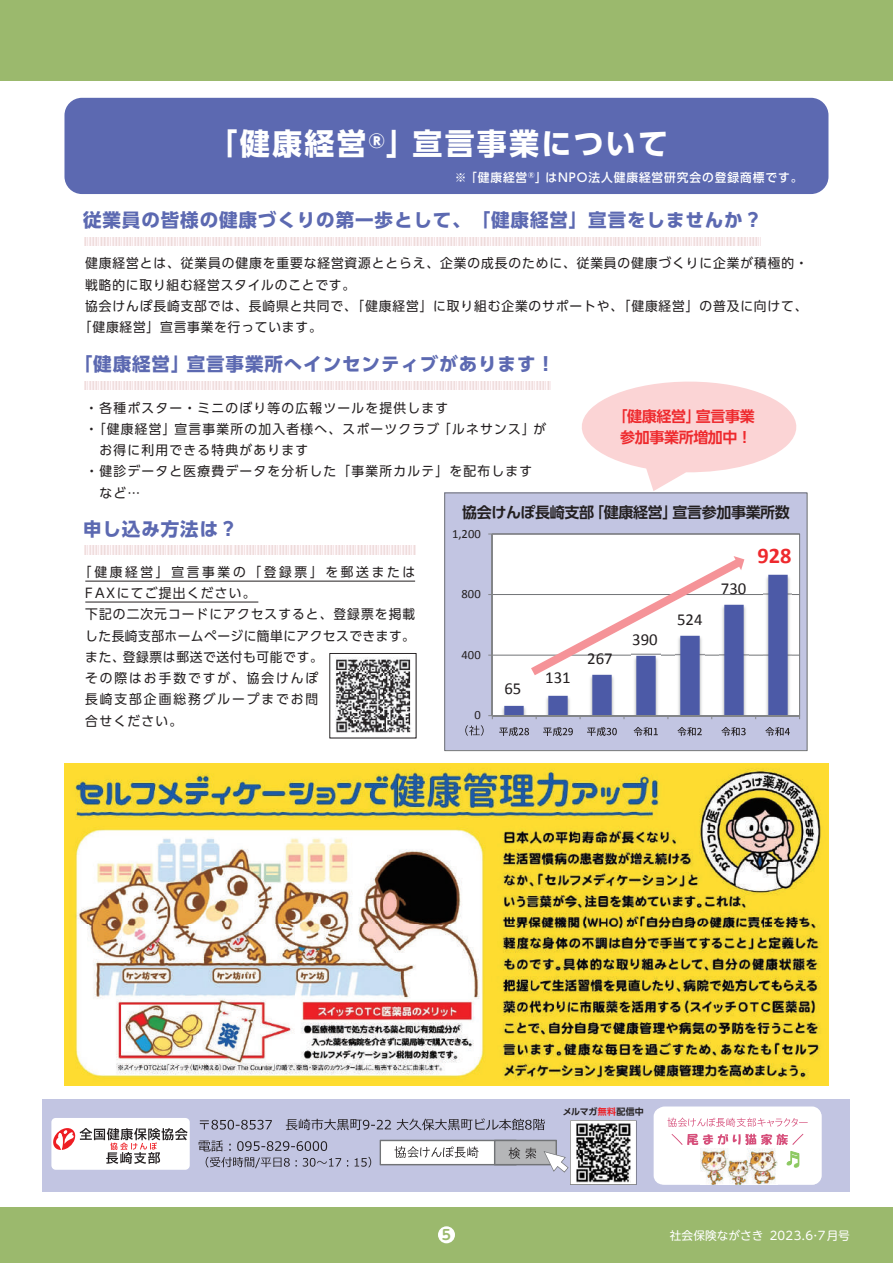
<style>
.page{position:relative;width:893px;height:1263px;background:#fff}
.page>*{position:absolute;margin:0;border:0;box-sizing:border-box;transform-origin:0 0}
.t1{font:700 30px "UD Shin Go Pro";letter-spacing:.075em;color:#fff}
.t2{font:700 22.35px "Calibri";color:#ee292d}
.t3{font:700 18.45px "UD Shin Go Pro";letter-spacing:.05em;color:#5c69b1}
.t4{font:16.8px "Calibri";color:#231f20}
.t5{font:700 15px "UD Shin Go Pro De";letter-spacing:-.025em;color:#231f20}
.t6{font:700 15px/21.3px "UD Shin Go Pro De";letter-spacing:-.025em;color:#ee292d}
.t7{font:700 13.8px "UD Shin M Go Pro De";color:#9bb96d}
.t8{font:13.2px/21.3px "UD Shin Go Pro";letter-spacing:.085em;color:#231f20}
.t9{font:12.6px "Calibri";color:#231f20}
.t10{font:500 12px "UD Shin Go Pro";letter-spacing:.075em;color:#fff}
.t11{font:11.7px "UD Shin M Go Pro";color:#fff}
.t12{font:700 9px "UD Shin Go Pro De";letter-spacing:.025em;color:#231f20}
.s1{color:#ee1d23}
</style>
<div class="page">
<div style="left:0;top:0;width:893px;height:81px;background:#9bb96d"></div>
<div style="left:0;top:1208px;width:893px;height:55px;background:#9bb96d"></div>
<div style="left:438px;top:1226px;width:17px;height:17px;background:#fff;border-radius:50%"></div>
<img style="left:65px;top:763px;width:763px;height:322px">
<div style="left:64px;top:98px;width:764px;height:96px;background:#5c69b1;border-radius:17px"></div>
<svg style="left:84px;top:237px;width:675px;height:9px"></svg>
<svg style="left:84px;top:382px;width:467px;height:8px"></svg>
<svg style="left:84px;top:546px;width:331px;height:8px"></svg>
<svg style="left:444px;top:492px;width:364px;height:259px;fill:#c2c5e2"></svg>
<svg style="left:465px;top:725px;width:19px;height:10px"></svg>
<svg style="left:531px;top:556px;width:213px;height:119px"></svg>
<svg style="left:582px;top:381px;width:215px;height:110px"></svg>
<svg style="left:329px;top:653px;width:88px;height:85px"></svg>
<img style="left:335px;top:657px;width:77px;height:77px">
<hr style="left:85px;top:581px;width:330px;height:1px;background:#231f20">
<hr style="left:85px;top:602px;width:173px;height:1px;background:#231f20">
<div style="left:43px;top:1099px;width:807px;height:93px;background:#c2c5e2"></div>
<div style="left:51px;top:1118px;width:139px;height:52px;background:#fff;border-radius:4px"></div>
<svg style="left:53px;top:1128px;width:135px;height:36px"></svg>
<svg style="left:199px;top:1118px;width:437px;height:67px"></svg>
<svg style="left:576px;top:1123px;width:55px;height:59px;background:#6e6e6e"></svg>
<div style="left:654px;top:1107px;width:168px;height:77px;background:#fff;border-radius:9px"></div>
<svg style="left:667px;top:1117px;width:141px;height:50px"></svg>
<img style="left:701px;top:1148px;width:76px;height:37px">
<h1 class="t1" style="left:223px;top:119px;width:447px">｢健康経営<sup>®</sup>」宣言事業について</h1>
<p class="t10" style="left:455px;top:167px;width:349px">※「健康経営<sup>®</sup>」はNPO法人健康経営研究会の登録商標です。</p>
<h3 class="t3" style="left:83px;top:205px;width:681px">従業員の皆様の健康づくりの第一歩として、「健康経営」宣言をしませんか？</h3>
<p class="t8" style="left:85px;top:252px;width:724px">健康経営とは、従業員の健康を重要な経営資源ととらえ、企業の成長のために、従業員の健康づくりに企業が積極的・戦略的に取り組む経営スタイルのことです。<br>協会けんぽ長崎支部では、長崎県と共同で、｢健康経営」に取り組む企業のサポートや、｢健康経営」の普及に向けて、｢健康経営」宣言事業を行っています。</p>
<h3 class="t3" style="left:83px;top:349px;width:473px">｢健康経営」宣言事業所へインセンティブがあります！</h3>
<p class="t8" style="left:85px;top:396px;width:462px">・各種ポスター・ミニのぼり等の広報ツールを提供します<br>・｢健康経営」宣言事業所の加入者様へ、スポーツクラブ「ルネサンス」が　お得に利用できる特典があります<br>・健診データと医療費データを分析した「事業所カルテ」を配布します　など…</p>
<p class="t6" style="left:620px;top:405px;width:136px">｢健康経営」宣言事業参加事業所増加中！</p>
<h3 class="t3" style="left:83px;top:513px;width:156px">申し込み方法は？</h3>
<p class="t8" style="left:85px;top:561px;width:331px">｢健康経営」宣言事業の「登録票」を郵送または<br>FAXにてご提出ください。<br>下記の二次元コードにアクセスすると、登録票を掲載した長崎支部ホームページに簡単にアクセスできます。また、登録票は郵送で送付も可能です。<br>その際はお手数ですが、協会けんぽ<br>長崎支部企画総務グループまでお問<br>合せください。</p>
<p class="t5" style="left:462px;top:500px;width:329px">協会けんぽ長崎支部「健康経営」宣言参加事業所数</p>
<p class="t9" style="left:452px;top:525px;width:30px">1,200</p>
<p class="t9" style="left:462px;top:586px;width:21px">800</p>
<p class="t9" style="left:462px;top:647px;width:21px">400</p>
<p class="t9" style="left:474px;top:707px;width:8px">0</p>
<p class="t4" style="left:504px;top:677px;width:18px">65</p>
<p class="t4" style="left:545px;top:667px;width:27px">131</p>
<p class="t4" style="left:587px;top:648px;width:27px">267</p>
<p class="t4" style="left:632px;top:629px;width:27px">390</p>
<p class="t4" style="left:677px;top:609px;width:27px">524</p>
<p class="t4" style="left:721px;top:578px;width:27px">730</p>
<h2 class="t2" style="left:758px;top:541px;width:35px">928</h2>
<p class="t12" style="left:563px;top:1104px;width:82px">メルマガ<span class="s1">無料</span>配信中</p>
<p class="t7" style="left:442px;top:1224px;width:11px">5</p>
<p class="t11" style="left:670px;top:1226px;width:181px">社会保険ながさき 202３.6･7月号</p>
</div>
